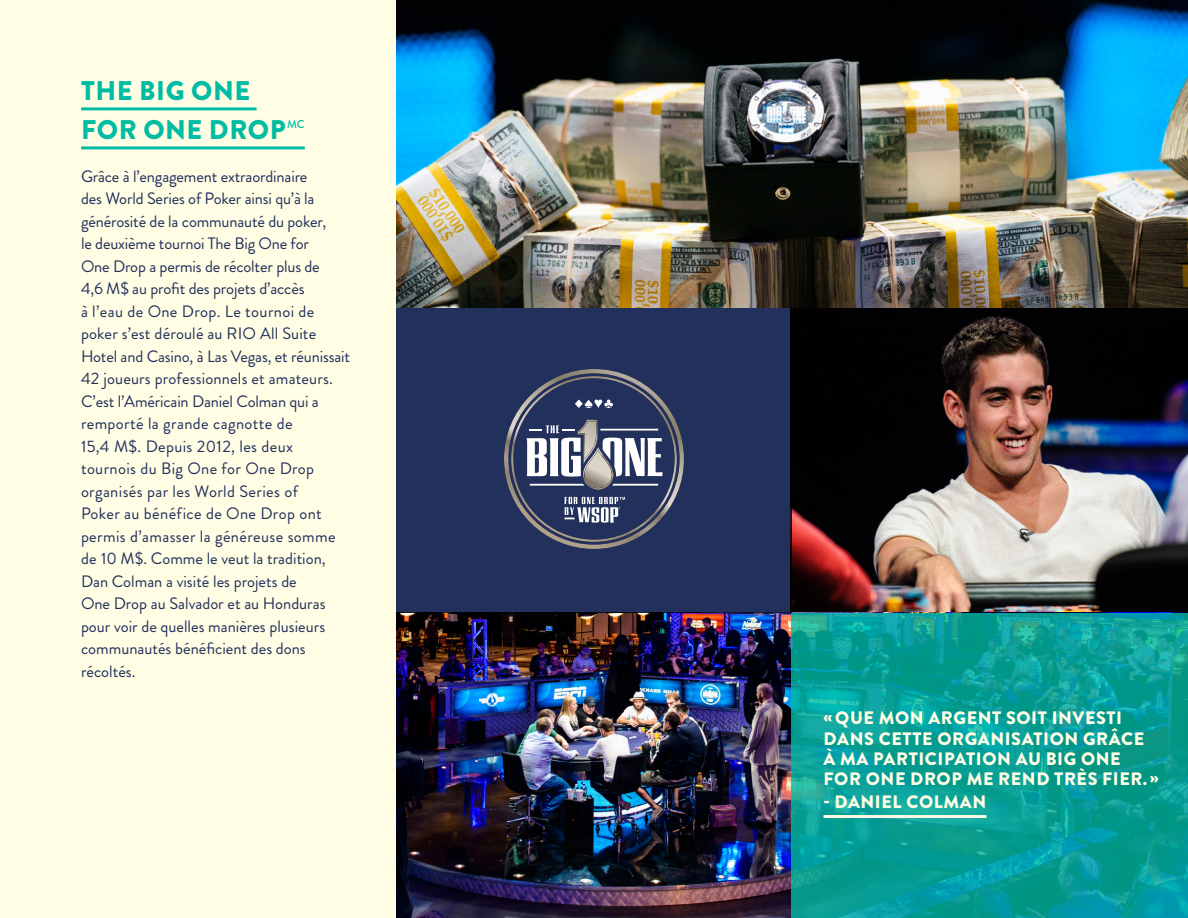
<style>
.page{position:relative;width:1188px;height:918px;background:#fff}
.page>*{position:absolute;margin:0;border:0;box-sizing:border-box;transform-origin:0 0}
.t1{font:900 27px/39px "Brandon Grotesque";color:#00bca3}
.t2{font:900 18px "Brandon Grotesque";letter-spacing:.03em;color:#fffde3}
.t3{font:16.5px/22.5px "Brandon Grotesque";color:#22305c}
.t4{font:500 11.4px "Brandon Grotesque";color:#00bca3}
</style>
<div class="page">
<img style="left:792px;top:307px;width:396px;height:306px">
<img style="left:396px;top:613px;width:395px;height:305px">
<div style="left:396px;top:307px;width:396px;height:306px;background:#22305c"></div>
<img style="left:396px;top:0;width:792px;height:307px">
<svg style="left:504px;top:369px;width:180px;height:180px"></svg>
<img style="left:578px;top:420px;width:35px;height:70px">
<div style="left:0;top:0;width:395px;height:918px;background:#fffde3"></div>
<hr style="left:81px;top:107px;width:176px;height:3px;background:#00bca3">
<hr style="left:81px;top:146px;width:224px;height:3px;background:#00bca3">
<svg style="left:791px;top:613px;width:397px;height:305px;background:#089e96"></svg>
<hr style="left:824px;top:815px;width:162px;height:3px;background:#fffde3">
<h1 class="t1" style="left:81px;top:71px;width:130px;text-indent:58px">BIG ONE<br>FOR ONE</h1>
<h1 class="t1" style="left:81px;top:71px;width:18px">THE</h1>
<h1 class="t1" style="left:209px;top:110px;width:40px">DROP</h1>
<p class="t3" style="left:81px;top:165px;width:271px">Grâce à l’engagement extraordinaire<br>des World Series of Poker ainsi qu’à la générosité de la communauté du poker,<br>le deuxième tournoi The Big One for<br>One Drop a permis de récolter plus de<br>4,6 M$ au profit des projets d’accès<br>à l’eau de One Drop. Le tournoi de poker s’est déroulé au RI O All Suite Hotel and Casino, à Las Vegas, et réunissait 42 joueurs professionnels et amateurs.<br>C’est l’Américain Daniel Colman qui a remporté la grande cagnotte de<br>15,4 M$. Depuis 2012, les deux tournois du Big One for One Drop organisés par les World Series of<br>Poker au bénéfice de One Drop ont permis d’amasser la généreuse somme de 10 M$. Comme le veut la tradition, Dan Colman a visité les projets de<br>One Drop au Salvador et au Honduras pour voir de quelles manières plusieurs communautés bénéficient des dons récoltés.</p>
<p class="t4" style="left:287px;top:116px;width:19px">MC</p>
<p class="t2" style="left:824px;top:705px;width:71px">«QUE MON</p>
<p class="t2" style="left:929px;top:705px;width:14px">ARGENT</p>
<p class="t2" style="left:1006px;top:705px;width:65px">SOIT INVE</p>
<p class="t2" style="left:1096px;top:705px;width:28px">STI</p>
<p class="t2" style="left:824px;top:726px;width:79px">DANS CETTE</p>
<p class="t2" style="left:937px;top:726px;width:14px">ORGAN</p>
<p class="t2" style="left:1005px;top:726px;width:139px">ISATION GRÂCE</p>
<p class="t2" style="left:824px;top:746px;width:62px">ÀMA PART</p>
<p class="t2" style="left:918px;top:746px;width:177px">ICIPATION AU BIG ONE</p>
<p class="t2" style="left:824px;top:766px;width:56px">FOR ONE</p>
<p class="t2" style="left:910px;top:766px;width:27px">DROP</p>
<p class="t2" style="left:967px;top:766px;width:45px">ME REN</p>
<p class="t2" style="left:1036px;top:766px;width:124px">D TRÈS FIER.»</p>
<p class="t2" style="left:824px;top:789px;width:110px">- DAN IEL COLMAN</p>
</div>
